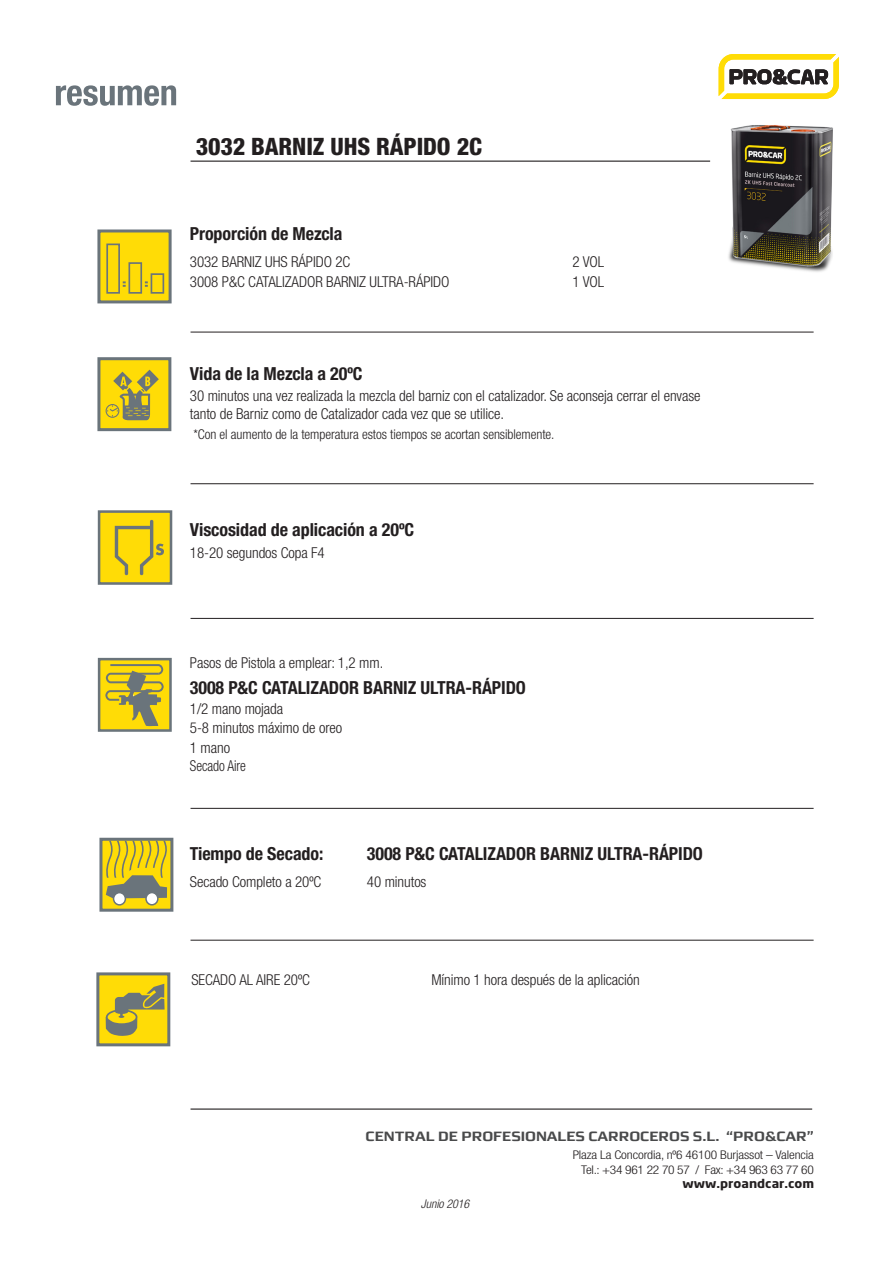
<style>
.page{position:relative;width:893px;height:1263px;background:#fff}
.page>*{position:absolute;margin:0;border:0;box-sizing:border-box;transform-origin:0 0}
.t1{font:800 condensed 24px "Helvetica Neue LT Std";letter-spacing:-.005em;color:#231f20}
.t2{font:700 condensed 18px "Helvetica Neue LT Std";letter-spacing:-.005em;color:#231f20}
.t3{font:300 condensed 15px/18px "Helvetica Neue LT Std";letter-spacing:-.005em;color:#231f20}
.t4{font:300 condensed 13.5px "Helvetica Neue LT Std";letter-spacing:-.005em;color:#231f20}
.t5{font:700 13.5px "Morgan Sans";color:#494a4b;scale:1.12 1}
.t6{font:300 condensed 12px "Helvetica Neue LT Std";letter-spacing:-.01em;color:#231f20;scale:1.12 1}
.t7{font:700 12px "Neo Sans";color:#231f20;scale:1.12 1}
.t8{font:italic 300 condensed 12px "Helvetica Neue LT Std";letter-spacing:-.005em;color:#231f20}
</style>
<div class="page">
<svg style="left:719px;top:54px;width:120px;height:45px"></svg>
<svg style="left:56px;top:85px;width:120px;height:21px"></svg>
<div style="left:97px;top:229px;width:75px;height:74px;background:#ffdc06;border:3px solid #6a747b"></div>
<svg style="left:123px;top:281px;width:3px;height:6px"></svg>
<svg style="left:145px;top:281px;width:3px;height:6px"></svg>
<div style="left:106px;top:243px;width:14px;height:51px;border:2px solid #6a747b"></div>
<div style="left:128px;top:262px;width:14px;height:32px;border:2px solid #6a747b"></div>
<div style="left:151px;top:273px;width:13px;height:21px;border:2px solid #6a747b"></div>
<div style="left:97px;top:357px;width:74px;height:74px;background:#ffdc06;border:3px solid #6a747b"></div>
<svg style="left:106px;top:370px;width:53px;height:50px"></svg>
<div style="left:98px;top:510px;width:74px;height:75px;background:#ffdc06;border:3px solid #6a747b"></div>
<svg style="left:115px;top:519px;width:49px;height:57px"></svg>
<div style="left:98px;top:658px;width:74px;height:74px;background:#ffdc06;border:3px solid #6a747b"></div>
<svg style="left:105px;top:664px;width:59px;height:62px"></svg>
<div style="left:99px;top:838px;width:74px;height:74px;background:#ffdc06;border:3px solid #6a747b"></div>
<div style="left:114px;top:893px;width:11px;height:12px;background:#fff;border-radius:50%"></div>
<div style="left:113px;top:892px;width:13px;height:13px;border:2px solid #6a747b;border-radius:50%"></div>
<div style="left:146px;top:892px;width:12px;height:13px;background:#fff;border-radius:50%"></div>
<div style="left:145px;top:892px;width:14px;height:13px;border:2px solid #6a747b;border-radius:50%"></div>
<svg style="left:105px;top:841px;width:63px;height:58px"></svg>
<hr style="left:191px;top:161px;width:519px;height:1px;background:#231f20">
<hr style="left:191px;top:1108px;width:621px;height:2px;background:#231f20">
<hr style="left:191px;top:332px;width:623px;height:1px;background:#231f20">
<hr style="left:191px;top:483px;width:623px;height:1px;background:#231f20">
<hr style="left:191px;top:618px;width:623px;height:1px;background:#231f20">
<hr style="left:191px;top:808px;width:623px;height:1px;background:#231f20">
<hr style="left:191px;top:940px;width:623px;height:1px;background:#231f20">
<div style="left:96px;top:972px;width:74px;height:74px;background:#ffdc06;border:3px solid #6a747b"></div>
<svg style="left:106px;top:984px;width:59px;height:52px"></svg>
<img style="left:728px;top:125px;width:105px;height:147px">
<p class="t1" style="left:196px;top:131px;width:288px">3032 BARNIZ UHS RÁPIDO 2C</p>
<p class="t2" style="left:190px;top:223px;width:154px">Proporción de Mezcla</p>
<p class="t3" style="left:190px;top:253px;width:162px">3032 BARNIZ UHS RÁPIDO 2C</p>
<p class="t3" style="left:573px;top:253px;width:33px">2 VOL</p>
<p class="t3" style="left:190px;top:272px;width:261px">3008 P&amp;C CATALIZADOR BARNIZ ULTRA-RÁPIDO</p>
<p class="t3" style="left:573px;top:272px;width:33px">1 VOL</p>
<p class="t2" style="left:190px;top:363px;width:174px">Vida de la Mezcla a 20ºC</p>
<p class="t3" style="left:190px;top:386px;width:512px">30 minutos una vez realizada la mezcla del barniz con el catalizador. Se aconseja cerrar el envase tanto de Barniz como de Catalizador cada vez que se utilice.</p>
<p class="t4" style="left:193px;top:426px;width:363px">*Con el aumento de la temperatura estos tiempos se acortan sensiblemente.</p>
<p class="t2" style="left:190px;top:519px;width:226px">Viscosidad de aplicación a 20ºC</p>
<p class="t3" style="left:190px;top:544px;width:136px">18-20 segundos Copa F4</p>
<p class="t3" style="left:190px;top:654px;width:195px">Pasos de Pistola a emplear: 1,2 mm.</p>
<p class="t2" style="left:190px;top:676px;width:338px">3008 P&amp;C CATALIZADOR BARNIZ ULTRA-RÁPIDO</p>
<p class="t3" style="left:190px;top:700px;width:95px">1/2 mano mojada</p>
<p class="t3" style="left:190px;top:719px;width:154px">5-8 minutos máximo de oreo</p>
<p class="t3" style="left:190px;top:738px;width:58px">1 mano<br>Secado Aire</p>
<p class="t2" style="left:190px;top:843px;width:135px">Tiempo de Secado:</p>
<p class="t2" style="left:367px;top:843px;width:338px">3008 P&amp;C CATALIZADOR BARNIZ ULTRA-RÁPIDO</p>
<p class="t3" style="left:190px;top:872px;width:133px">Secado Completo a 20ºC</p>
<p class="t3" style="left:367px;top:872px;width:61px">40 minutos</p>
<p class="t3" style="left:191px;top:971px;width:120px">SECADO AL AIRE 20ºC</p>
<p class="t3" style="left:431px;top:971px;width:210px">Mínimo 1 hora después de la aplicación</p>
<p class="t5" style="left:366px;top:1128px;width:402px">CENTRAL DE PROFESIONALES CARROCEROS S.L. “PRO&amp;CAR”</p>
<p class="t6" style="left:573px;top:1148px;width:217px">Plaza La Concordia, nº6 46100 Burjassot – Valencia</p>
<p class="t6" style="left:581px;top:1162px;width:209px">Tel.: +34 961 22 70 57 / Fax: +34 963 63 77 60</p>
<p class="t8" style="left:421px;top:1197px;width:50px">Junio 2016</p>
<p class="t7" style="left:682px;top:1178px;width:119px">www.proandcar.com</p>
</div>
